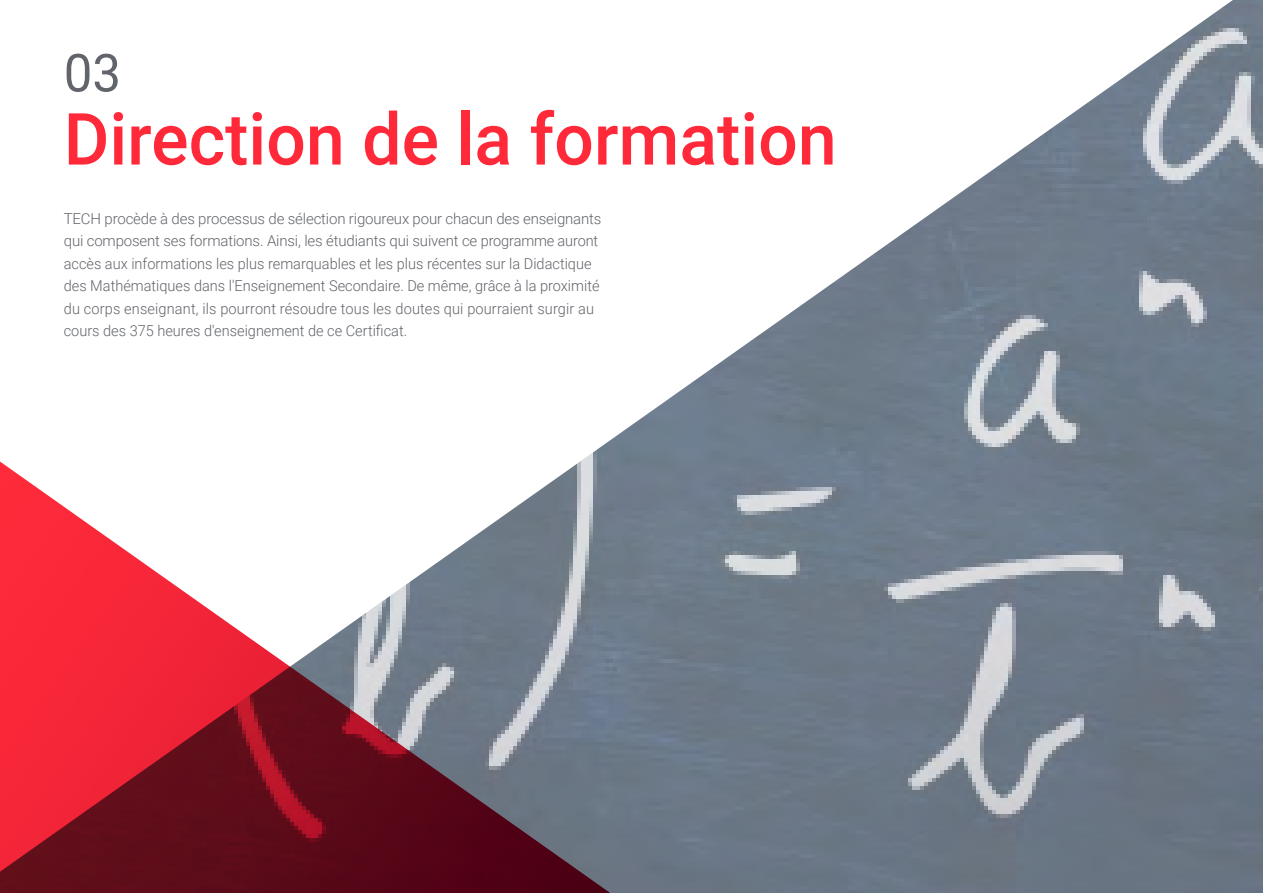
<style>
.page{position:relative;width:1263px;height:893px;background:#fff}
.page>*{position:absolute;margin:0;border:0;box-sizing:border-box;transform-origin:0 0}
.t1{font:500 72px "Roboto";color:#ff293a}
.t2{font:52.5px "Roboto";color:#61646a}
.t3{font:300 15px/22.5px "Roboto";color:#61646a}
</style>
<div class="page">
<img style="left:602px;top:0;width:661px;height:893px">
<svg style="left:0;top:446px;width:640px;height:447px"></svg>
<h2 class="t2" style="left:64px;top:36px;width:59px">03</h2>
<h1 class="t1" style="left:64px;top:89px;width:774px">Direction de la formation</h1>
<p class="t3" style="left:64px;top:207px;width:539px">TECH procède à des processus de sélection rigoureux pour chacun des enseignants qui composent ses formations. Ainsi, les étudiants qui suivent ce programme auront accès aux informations les plus remarquables et les plus récentes sur la Didactique des Mathématiques dans l'Enseignement Secondaire. De même, grâce à la proximité du corps enseignant, ils pourront résoudre tous les doutes qui pourraient surgir au cours des 375 heures d'enseignement de ce Certificat.</p>
</div>
